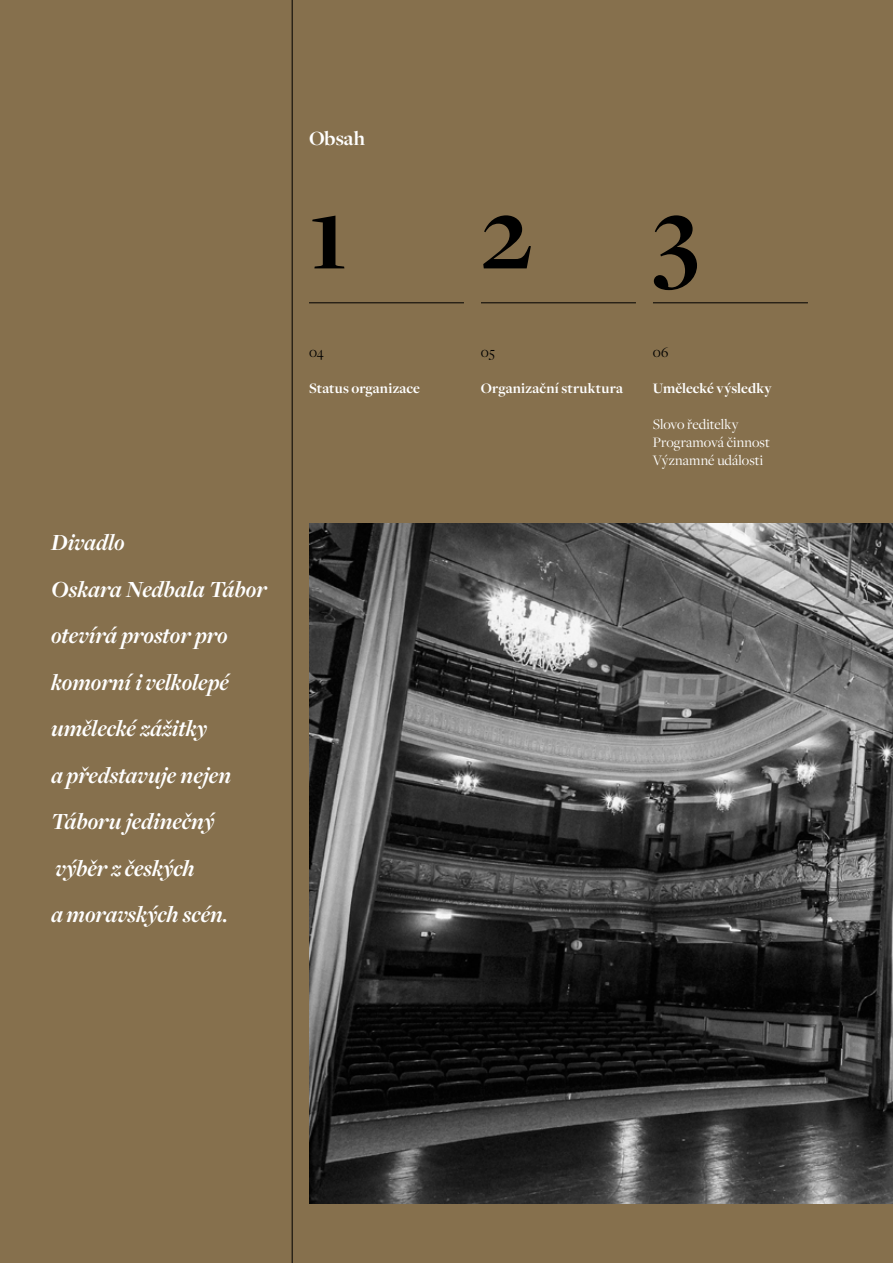
<style>
.page{position:relative;width:893px;height:1263px;background:#86704d}
.page>*{position:absolute;margin:0;border:0;box-sizing:border-box;transform-origin:0 0}
.t1{font:700 108px "Freight Disp Pro";color:#000}
.t2{font:italic 700 24px/46.5px "Freight Disp Pro";color:#fff}
.t3{font:700 21px "Freight Disp Pro";color:#fff}
.t4{font:700 15px "Freight Disp Pro";letter-spacing:.01em;color:#fff}
.t5{font:15px/18px "Freight Disp Pro";color:#fff}
.t6{font:15px "Freight Disp Pro";color:#000}
</style>
<div class="page">
<img style="left:309px;top:523px;width:584px;height:680px">
<hr style="left:309px;top:302px;width:155px;height:1px;background:#000">
<hr style="left:481px;top:302px;width:155px;height:1px;background:#000">
<hr style="left:653px;top:302px;width:155px;height:1px;background:#000">
<hr style="left:292px;top:0;width:1px;height:1263px;background:#000">
<p class="t3" style="left:309px;top:125px;width:58px">Obsah</p>
<h1 class="t1" style="left:309px;top:163px;width:40px">1</h1>
<p class="t6" style="left:309px;top:342px;width:16px">04</p>
<p class="t4" style="left:309px;top:378px;width:113px">Status organizace</p>
<p class="t2" style="left:51px;top:518px;width:217px">Divadlo<br>Oskara Nedbala Tábor otevírá prostor pro komorní i velkolepé umělecké zážitky<br>a představuje nejen<br>Táboru jedinečný výběr z českých<br>a moravských scén.</p>
<h1 class="t1" style="left:481px;top:163px;width:53px">2</h1>
<p class="t6" style="left:481px;top:342px;width:15px">05</p>
<p class="t4" style="left:481px;top:378px;width:143px">Organizační struktura</p>
<h1 class="t1" style="left:653px;top:163px;width:48px">3</h1>
<p class="t6" style="left:653px;top:342px;width:17px">06</p>
<p class="t4" style="left:653px;top:378px;width:120px">Umělecké výsledky</p>
<p class="t5" style="left:653px;top:415px;width:118px">Slovo ředitelky<br>Programová činnost<br>Významné události</p>
</div>
